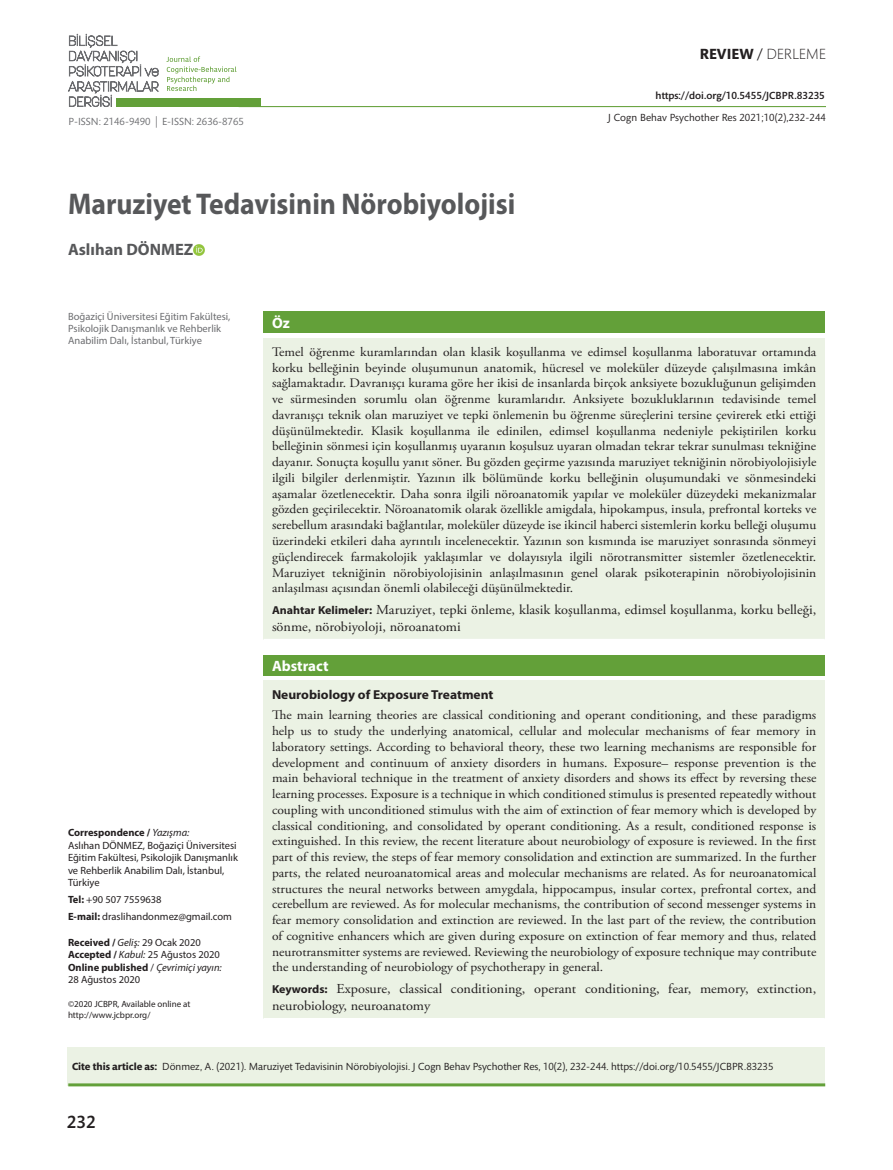
<style>
.page{position:relative;width:893px;height:1170px;background:#fff}
.page>*{position:absolute;margin:0;border:0;box-sizing:border-box;transform-origin:0 0}
.t1{font:700 30px "Myriad Pro";color:#57585a;scale:.92 1}
.t2{font:500 18px "Mundo Sans Std";color:#231f20}
.t3{font:700 16.5px "Myriad Pro";color:#57585a}
.t4{font:300 15px "Mundo Sans Std";color:#231f20}
.t5{font:700 15px "Myriad Pro";color:#fff}
.t6{font:13.65px/17.2px "Adobe Garamond Pro";color:#231f20;scale:1.04 1}
.t7{font:12.9px/15.8px "Adobe Garamond Pro";color:#231f20;text-align:justify;scale:1.04 1}
.t8{font:700 12.9px "Myriad Pro";color:#231f20;scale:1.04 1}
.t9{font:10.5px/12.6px "Myriad Pro";color:#231f20}
.t10{font:10.5px "Mundo Sans Std";color:#231f20}
.t11{font:10.5px/12px "Myriad Pro";color:#6c6d70}
.t12{font:500 10.5px "Mundo Sans Std";color:#231f20}
.t13{font:10.5px "Mundo Sans Std";color:#6c6d70}
.t14{font:9px/10.8px "Myriad Pro";color:#231f20}
.s1{font-weight:700}
.s2{font-weight:400}
.s3{font-style:italic}
.s4{font-family:"Myriad Pro";font-weight:700;font-size:11.55px}
</style>
<div class="page">
<svg style="left:193px;top:244px;width:11px;height:11px"></svg>
<div style="left:263px;top:312px;width:562px;height:21px;background:#63a039"></div>
<div style="left:263px;top:337px;width:562px;height:302px;background:#ebf2e4"></div>
<hr style="left:263px;top:638px;width:562px;height:2px;background:#fff">
<div style="left:263px;top:654px;width:562px;height:22px;background:#63a039"></div>
<div style="left:263px;top:680px;width:562px;height:338px;background:#ebf2e4"></div>
<hr style="left:263px;top:1017px;width:562px;height:2px;background:#fff">
<svg style="left:166px;top:56px;width:70px;height:35px"></svg>
<svg style="left:68px;top:34px;width:90px;height:73px"></svg>
<div style="left:68px;top:1046px;width:757px;height:39px;background:#ebf2e4"></div>
<hr style="left:68px;top:1083px;width:757px;height:3px;background:#63a039">
<div style="left:116px;top:99px;width:145px;height:8px;background:#63a039"></div>
<hr style="left:239px;top:106px;width:587px;height:1px;background:#63a039">
<p class="t13" style="left:69px;top:116px;width:177px">P-ISSN: 2146-9490 | E-ISSN: 2636-8765</p>
<h1 class="t1" style="left:68px;top:184px;width:488px">Maruziyet Tedavisinin Nörobiyolojisi</h1>
<p class="t3" style="left:68px;top:239px;width:127px">Aslıhan DÖNMEZ</p>
<p class="t4" style="left:700px;top:46px;width:128px"><span class="s1">REVIEW</span> <span class="s2">/</span> DERLEME</p>
<p class="t12" style="left:656px;top:90px;width:171px">https://doi.org/10.5455/JCBPR.83235</p>
<p class="t10" style="left:608px;top:112px;width:219px">J Cogn Behav Psychother Res 2021;10(2),232-244</p>
<p class="t11" style="left:68px;top:310px;width:164px">Boğaziçi Üniversitesi Eğitim Fakültesi,<br>Psikolojik Danışmanlık ve Rehberlik<br>Anabilim Dalı, İstanbul, Türkiye</p>
<p class="t9" style="left:68px;top:826px;width:171px"><span class="s1">Correspondence /</span> <span class="s3">Yazışma:<br></span>Aslıhan DÖNMEZ, Boğaziçi Üniversitesi<br>Eğitim Fakültesi, Psikolojik Danışmanlık ve Rehberlik Anabilim Dalı, İstanbul,<br>Türkiye</p>
<p class="t9" style="left:68px;top:891px;width:165px;line-height:16.8px"><span class="s1">Tel:</span> +90 507 7559638<br><span class="s1">E-mail:</span> draslihandonmez@gmail.com</p>
<p class="t9" style="left:68px;top:935px;width:155px"><span class="s1">Received /</span> <span class="s3">Geliş:</span> 29 Ocak 2020<br><span class="s1">Accepted /</span> <span class="s3">Kabul:</span> 25 Ağustos 2020<br><span class="s1">Online published</span> / <span class="s3">Çevrimiçi yayın:<br></span>28 Ağustos 2020</p>
<p class="t14" style="left:68px;top:998px;width:124px">©2020 JCBPR, Available online at http://www.jcbpr.org/</p>
<p class="t5" style="left:272px;top:313px;width:19px">Öz</p>
<p class="t7" style="left:272px;top:344px;width:525px">Temel öğrenme kuramlarından olan klasik koşullanma ve edimsel koşullanma laboratuvar ortamında korku belleğinin beyinde oluşumunun anatomik, hücresel ve moleküler düzeyde çalışılmasına imkân sağlamaktadır. Davranışçı kurama göre her ikisi de insanlarda birçok anksiyete bozukluğunun gelişimden ve sürmesinden sorumlu olan öğrenme kuramlarıdır. Anksiyete bozukluklarının tedavisinde temel davranışçı teknik olan maruziyet ve tepki önlemenin bu öğrenme süreçlerini tersine çevirerek etki ettiği düşünülmektedir. Klasik koşullanma ile edinilen, edimsel koşullanma nedeniyle pekiştirilen korku belleğinin sönmesi için koşullanmış uyaranın koşulsuz uyaran olmadan tekrar tekrar sunulması tekniğine dayanır. Sonuçta koşullu yanıt söner. Bu gözden geçirme yazısında maruziyet tekniğinin nörobiyolojisiyle ilgili bilgiler derlenmiştir. Yazının ilk bölümünde korku belleğinin oluşumundaki ve sönmesindeki aşamalar özetlenecektir. Daha sonra ilgili nöroanatomik yapılar ve moleküler düzeydeki mekanizmalar gözden geçirilecektir. Nöroanatomik olarak özellikle amigdala, hipokampus, insula, prefrontal korteks ve serebellum arasındaki bağlantılar, moleküler düzeyde ise ikincil haberci sistemlerin korku belleği oluşumu üzerindeki etkileri daha ayrıntılı incelenecektir. Yazının son kısmında ise maruziyet sonrasında sönmeyi güçlendirecek farmakolojik yaklaşımlar ve dolayısıyla ilgili nörotransmitter sistemler özetlenecektir.<br>Maruziyet tekniğinin nörobiyolojisinin anlaşılmasının genel olarak psikoterapinin nörobiyolojisinin anlaşılması açısından önemli olabileceği düşünülmektedir.</p>
<p class="t6" style="left:272px;top:601px;width:525px"><span class="s4">Anahtar Kelimeler:</span> Maruziyet, tepki önleme, klasik koşullanma, edimsel koşullanma, korku belleği, sönme, nörobiyoloji, nöroanatomi</p>
<p class="t5" style="left:272px;top:656px;width:58px">Abstract</p>
<p class="t8" style="left:272px;top:686px;width:214px">Neurobiology of Exposure Treatment</p>
<p class="t7" style="left:272px;top:707px;width:525px">The main learning theories are classical conditioning and operant conditioning, and these paradigms help us to study the underlying anatomical, cellular and molecular mechanisms of fear memory in laboratory settings. According to behavioral theory, these two learning mechanisms are responsible for development and continuum of anxiety disorders in humans. Exposure– response prevention is the main behavioral technique in the treatment of anxiety disorders and shows its effect by reversing these learning processes. Exposure is a technique in which conditioned stimulus is presented repeatedly without coupling with unconditioned stimulus with the aim of extinction of fear memory which is developed by classical conditioning, and consolidated by operant conditioning. As a result, conditioned response is extinguished. In this review, the recent literature about neurobiology of exposure is reviewed. In the first part of this review, the steps of fear memory consolidation and extinction are summarized. In the further parts, the related neuroanatomical areas and molecular mechanisms are related. As for neuroanatomical structures the neural networks between amygdala, hippocampus, insular cortex, prefrontal cortex, and cerebellum are reviewed. As for molecular mechanisms, the contribution of second messenger systems in fear memory consolidation and extinction are reviewed. In the last part of the review, the contribution of cognitive enhancers which are given during exposure on extinction of fear memory and thus, related neurotransmitter systems are reviewed. Reviewing the neurobiology of exposure technique may contribute the understanding of neurobiology of psychotherapy in general.</p>
<p class="t6" style="left:272px;top:980px;width:525px"><span class="s4">Keywords:</span> Exposure, classical conditioning, operant conditioning, fear, memory, extinction, neurobiology, neuroanatomy</p>
<p class="t10" style="left:72px;top:1060px;width:703px"><span class="s1">Cite this article as:</span> Dönmez, A. (2021). Maruziyet Tedavisinin Nörobiyolojisi. J Cogn Behav Psychother Res, 10(2), 232-244. https://doi.org/10.5455/JCBPR.83235</p>
<h2 class="t2" style="left:67px;top:1111px;width:30px">232</h2>
</div>
